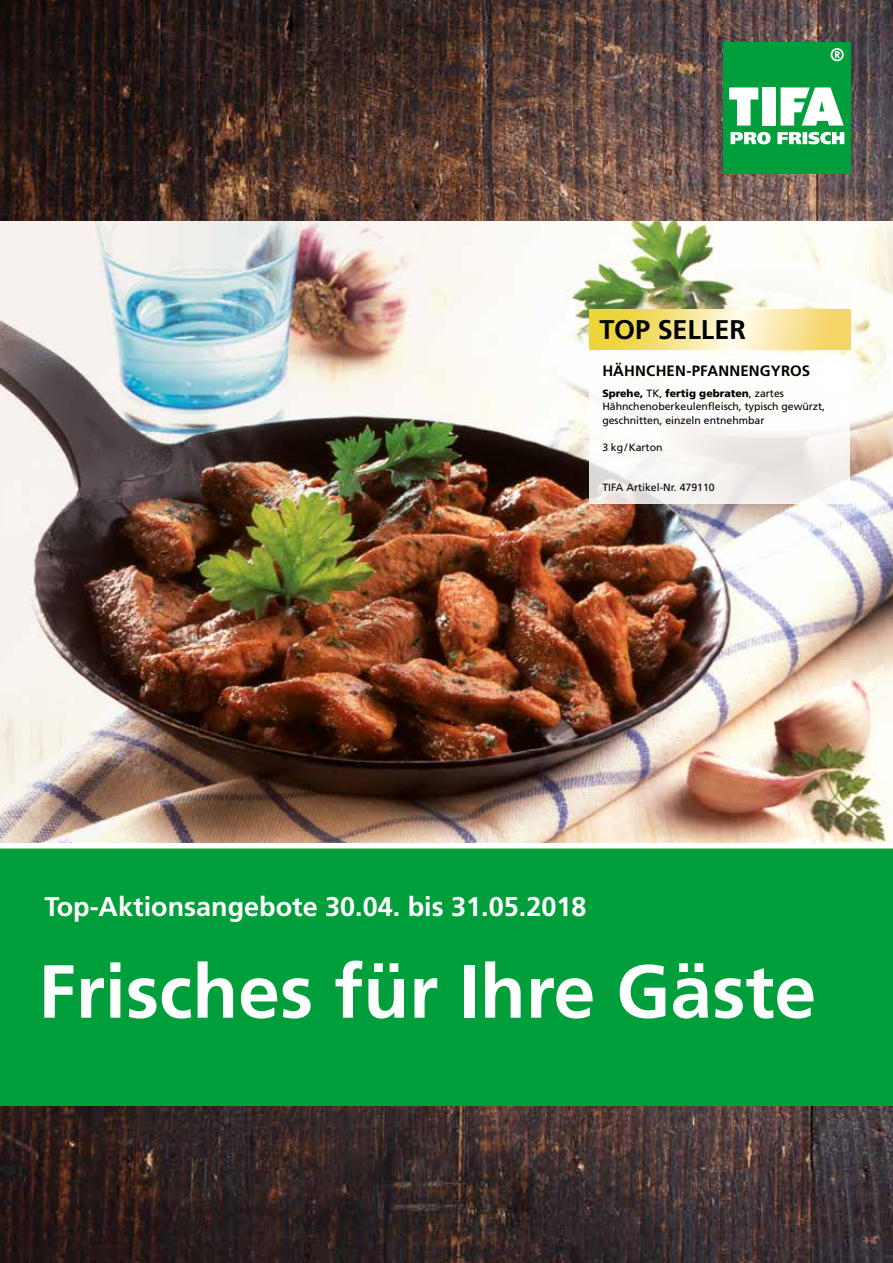
<style>
.page{position:relative;width:893px;height:1263px;background:#fff}
.page>*{position:absolute;margin:0;border:0;box-sizing:border-box;transform-origin:0 0}
.t1{font:700 75px "Frutiger";color:#fff}
.t2{font:700 27px "Frutiger";color:#fff}
.t3{font:700 27px "Frutiger";color:#000}
.t4{font:700 15px "Frutiger";letter-spacing:.01em;color:#000}
.t5{font:10.5px/13.5px "Frutiger";color:#000}
.s1{font-weight:900}
</style>
<div class="page">
<img style="left:0;top:0;width:893px;height:1263px">
<div style="left:723px;top:43px;width:127px;height:131px;background:#009f3c"></div>
<svg style="left:729px;top:87px;width:29px;height:39px"></svg>
<div style="left:762px;top:87px;width:14px;height:39px;background:#fff"></div>
<svg style="left:781px;top:87px;width:63px;height:39px"></svg>
<svg style="left:777px;top:132px;width:67px;height:12px"></svg>
<svg style="left:730px;top:132px;width:41px;height:12px"></svg>
<svg style="left:830px;top:48px;width:14px;height:13px"></svg>
<div style="left:0;top:829px;width:893px;height:276px;background:#009f3c"></div>
<div style="left:0;top:842px;width:893px;height:6px;background:#fff"></div>
<img style="left:0;top:221px;width:893px;height:621px">
<svg style="left:589px;top:309px;width:261px;height:41px;background:#f6e38b"></svg>
<svg style="left:590px;top:356px;width:260px;height:148px"></svg>
<h2 class="t3" style="left:600px;top:313px;width:148px">TOP SELLER</h2>
<h3 class="t4" style="left:602px;top:362px;width:209px">HÄHNCHEN-PFANNENGYROS</h3>
<p class="t5" style="left:602px;top:386px;width:224px"><span class="s1">Sprehe,</span> TK, <span class="s1">fertig gebraten</span>, zartes<br>Hähnchenoberkeulenfleisch, typisch gewürzt, geschnitten, einzeln entnehmbar</p>
<p class="t5" style="left:602px;top:440px;width:62px">3 kg/Karton</p>
<p class="t5" style="left:602px;top:481px;width:114px">TIFA Artikel-Nr. 479110</p>
<h2 class="t2" style="left:45px;top:891px;width:543px">Top-Aktionsangebote 30.04. bis 31.05.2018</h2>
<h1 class="t1" style="left:38px;top:947px;width:779px">Frisches für Ihre Gäste</h1>
</div>
